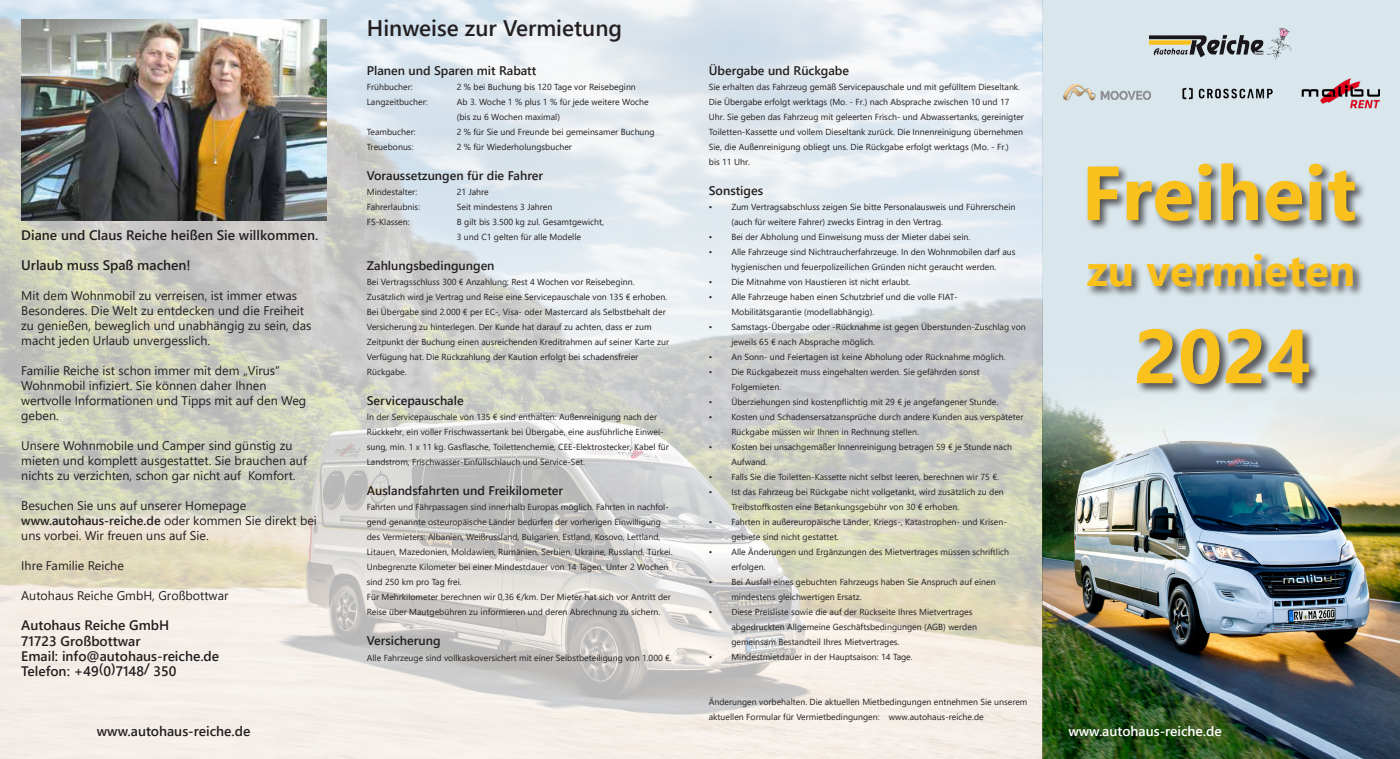
<style>
.page{position:relative;width:1400px;height:759px;background:#fff}
.page>*{position:absolute;margin:0;border:0;box-sizing:border-box;transform-origin:0 0}
.t1{font:700 76.25px/163px "Segoe UI";letter-spacing:.005em;color:#fac11c;text-align:center}
.t2{font:700 43.75px "Segoe UI";letter-spacing:.005em;color:#fac11c}
.t3{font:600 22.5px "Segoe UI";color:#231f20}
.t4{font:600 13.75px/15px "Segoe UI";color:#231f20}
.t5{font:600 13.75px "Segoe UI";color:#fff}
.t6{font:12.5px/15px "Segoe UI";color:#231f20}
.t7{font:600 12.5px "Segoe UI";color:#231f20}
.t8{font:8.75px/15px "Segoe UI";color:#231f20}
.s1{font-weight:600}
</style>
<div class="page">
<img style="left:1042px;top:528px;width:358px;height:230px">
<img style="left:1042px;top:0;width:358px;height:528px">
<div style="left:1085px;top:252px;width:279px;height:46px;background:#231f20;opacity:.75"></div>
<div style="left:1085px;top:161px;width:282px;height:71px;background:#231f20;opacity:.75"></div>
<img style="left:1301px;top:77px;width:78px;height:31px">
<img style="left:1182px;top:86px;width:90px;height:13px">
<img style="left:1062px;top:85px;width:88px;height:16px">
<img style="left:1149px;top:26px;width:143px;height:35px">
<div style="left:1135px;top:326px;width:186px;height:69px;background:#231f20;opacity:.75"></div>
<img style="left:0;top:0;width:1042px;height:758px">
<img style="left:21px;top:19px;width:305px;height:201px">
<h3 class="t4" style="left:21px;top:219px;width:299px;line-height:30px">Diane und Claus Reiche heißen Sie willkommen.<br>Urlaub muss Spaß machen!</h3>
<h3 class="t6" style="left:21px;top:287px;width:292px">Mit dem Wohnmobil zu verreisen, ist immer etwas Besonderes. Die Welt zu entdecken und die Freiheit zu genießen, beweglich und unabhängig zu sein, das macht jeden Urlaub unvergesslich.</h3>
<h3 class="t6" style="left:21px;top:362px;width:286px">Familie Reiche ist schon immer mit dem „Virus“ Wohnmobil infiziert. Sie können daher Ihnen wertvolle Informationen und Tipps mit auf den Weg geben.</h3>
<h3 class="t6" style="left:21px;top:437px;width:287px">Unsere Wohnmobile und Camper sind günstig zu mieten und komplett ausgestattet. Sie brauchen auf nichts zu verzichten, schon gar nicht auf Komfort.</h3>
<h3 class="t6" style="left:21px;top:497px;width:297px">Besuchen Sie uns auf unserer Homepage <span class="s1">www.autohaus-reiche.de</span> oder kommen Sie direkt bei uns vorbei. Wir freuen uns auf Sie.</h3>
<h3 class="t6" style="left:21px;top:557px;width:104px">Ihre Familie Reiche</h3>
<h3 class="t6" style="left:21px;top:587px;width:209px">Autohaus Reiche GmbH, Großbottwar</h3>
<h3 class="t4" style="left:21px;top:616px;width:199px">Autohaus Reiche GmbH<br>71723 Großbottwar<br>Email: info@autohaus-reiche.de<br>Telefon: +49(0)7148/ 350</h3>
<h3 class="t3" style="left:367px;top:7px;width:257px">Hinweise zur Vermietung</h3>
<h3 class="t7" style="left:367px;top:59px;width:171px">Planen und Sparen mit Rabatt</h3>
<p class="t8" style="left:367px;top:78px;width:47px">Frühbucher:</p>
<p class="t8" style="left:457px;top:78px;width:181px">2 % bei Buchung bis 120 Tage vor Reisebeginn</p>
<p class="t8" style="left:367px;top:93px;width:62px">Langzeitbucher:</p>
<p class="t8" style="left:457px;top:93px;width:193px">Ab 3. Woche 1 % plus 1 % für jede weitere Woche (bis zu 6 Wochen maximal)</p>
<p class="t8" style="left:367px;top:123px;width:50px">Teambucher:</p>
<p class="t8" style="left:457px;top:123px;width:199px">2 % für Sie und Freunde bei gemeinsamer Buchung</p>
<p class="t8" style="left:367px;top:138px;width:48px">Treuebonus:</p>
<p class="t8" style="left:457px;top:138px;width:117px">2 % für Wiederholungsbucher</p>
<h3 class="t7" style="left:367px;top:164px;width:178px">Voraussetzungen für die Fahrer</h3>
<p class="t8" style="left:367px;top:183px;width:52px">Mindestalter:</p>
<p class="t8" style="left:457px;top:183px;width:33px">21 Jahre</p>
<p class="t8" style="left:367px;top:198px;width:55px">Fahrerlaubnis:</p>
<p class="t8" style="left:457px;top:198px;width:97px">Seit mindestens 3 Jahren</p>
<p class="t8" style="left:367px;top:213px;width:44px">FS-Klassen:</p>
<p class="t8" style="left:457px;top:213px;width:149px">B gilt bis 3.500 kg zul. Gesamtgewicht,<br>3 und C1 gelten für alle Modelle</p>
<h3 class="t7" style="left:367px;top:254px;width:129px">Zahlungsbedingungen</h3>
<p class="t8" style="left:367px;top:273px;width:304px">Bei Vertragsschluss 300 € Anzahlung; Rest 4 Wochen vor Reisebeginn.<br>Zusätzlich wird je Vertrag und Reise eine Servicepauschale von 135 € erhoben.<br>Bei Übergabe sind 2.000 € per EC-, Visa- oder Mastercard als Selbstbehalt der Versicherung zu hinterlegen. Der Kunde hat darauf zu achten, dass er zum Zeitpunkt der Buchung einen ausreichenden Kreditrahmen auf seiner Karte zur Verfügung hat. Die Rückzahlung der Kaution erfolgt bei schadensfreier Rückgabe.</p>
<h3 class="t7" style="left:367px;top:389px;width:98px">Servicepauschale</h3>
<p class="t8" style="left:367px;top:408px;width:303px">In der Servicepauschale von 135 € sind enthalten: Außenreinigung nach der Rückkehr, ein voller Frischwassertank bei Übergabe, eine ausführliche Einwei&shy;sung, min. 1 x 11 kg. Gasflasche, Toilettenchemie, CEE-Elektrostecker, Kabel für Landstrom, Frischwasser-Einfüllschlauch und Service-Set.</p>
<h3 class="t7" style="left:367px;top:479px;width:198px">Auslandsfahrten und Freikilometer</h3>
<p class="t8" style="left:367px;top:498px;width:307px">Fahrten und Fährpassagen sind innerhalb Europas möglich. Fahrten in nachfol&shy;gend genannte osteuropäische Länder bedürfen der vorherigen Einwilligung des Vermieters: Albanien, Weißrussland, Bulgarien, Estland, Kosovo, Lettland, Litauen, Mazedonien, Moldawien, Rumänien, Serbien, Ukraine, Russland, Türkei.<br>Unbegrenzte Kilometer bei einer Mindestdauer von 14 Tagen. Unter 2 Wochen sind 250 km pro Tag frei.<br>Für Mehrkilometer berechnen wir 0,36 €/km. Der Mieter hat sich vor Antritt der Reise über Mautgebühren zu informieren und deren Abrechnung zu sichern.</p>
<h3 class="t7" style="left:367px;top:629px;width:75px">Versicherung</h3>
<p class="t8" style="left:367px;top:648px;width:306px">Alle Fahrzeuge sind vollkaskoversichert mit einer Selbstbeteiligung von 1.000 €.</p>
<h3 class="t7" style="left:709px;top:59px;width:142px">Übergabe und Rückgabe</h3>
<p class="t8" style="left:709px;top:78px;width:317px">Sie erhalten das Fahrzeug gemäß Servicepauschale und mit gefülltem Dieseltank.<br>Die Übergabe erfolgt werktags (Mo. - Fr.) nach Absprache zwischen 10 und 17<br>Uhr. Sie geben das Fahrzeug mit geleerten Frisch- und Abwassertanks, gereinigter Toiletten-Kassette und vollem Dieseltank zurück. Die Innenreinigung übernehmen Sie, die Außenreinigung obliegt uns. Die Rückgabe erfolgt werktags (Mo. - Fr.)<br>bis 11 Uhr.</p>
<h3 class="t7" style="left:709px;top:179px;width:56px">Sonstiges</h3>
<p class="t8" style="left:731px;top:198px;width:285px;text-indent:-22px">• Zum Vertragsabschluss zeigen Sie bitte Personalausweis und Führerschein (auch für weitere Fahrer) zwecks Eintrag in den Vertrag.</p>
<p class="t8" style="left:709px;top:228px;width:263px">• Bei der Abholung und Einweisung muss der Mieter dabei sein.</p>
<p class="t8" style="left:709px;top:243px;width:308px;text-align:center">• Alle Fahrzeuge sind Nichtraucherfahrzeuge. In den Wohnmobilen darf aus hygienischen und feuerpolizeilichen Gründen nicht geraucht werden.</p>
<p class="t8" style="left:709px;top:273px;width:203px">• Die Mitnahme von Haustieren ist nicht erlaubt.</p>
<p class="t8" style="left:731px;top:288px;width:228px;text-indent:-22px">• Alle Fahrzeuge haben einen Schutzbrief und die volle FIAT-<br>Mobilitätsgarantie (modellabhängig).</p>
<p class="t8" style="left:731px;top:318px;width:296px;text-indent:-22px">• Samstags-Übergabe oder -Rücknahme ist gegen Überstunden-Zuschlag von jeweils 65 € nach Absprache möglich.</p>
<p class="t8" style="left:709px;top:348px;width:298px">• An Sonn- und Feiertagen ist keine Abholung oder Rücknahme möglich.</p>
<p class="t8" style="left:731px;top:363px;width:250px;text-indent:-22px">• Die Rückgabezeit muss eingehalten werden. Sie gefährden sonst<br>Folgemieten.</p>
<p class="t8" style="left:709px;top:393px;width:291px">• Überziehungen sind kostenpflichtig mit 29 € je angefangener Stunde.</p>
<p class="t8" style="left:731px;top:408px;width:293px;text-indent:-22px">• Kosten und Schadensersatzansprüche durch andere Kunden aus verspäteter<br>Rückgabe müssen wir Ihnen in Rechnung stellen.</p>
<p class="t8" style="left:731px;top:438px;width:282px;text-indent:-22px">• Kosten bei unsachgemäßer Innenreinigung betragen 59 € je Stunde nach<br>Aufwand.</p>
<p class="t8" style="left:709px;top:468px;width:292px">• Falls Sie die Toiletten-Kassette nicht selbst leeren, berechnen wir 75 €.</p>
<p class="t8" style="left:731px;top:483px;width:274px;text-indent:-22px">• Ist das Fahrzeug bei Rückgabe nicht vollgetankt, wird zusätzlich zu den<br>Treibstoffkosten eine Betankungsgebühr von 30 € erhoben.</p>
<p class="t8" style="left:731px;top:513px;width:277px;text-indent:-22px">• Fahrten in außereuropäische Länder, Kriegs-, Katastrophen- und Krisen&shy;gebiete sind nicht gestattet.</p>
<p class="t8" style="left:731px;top:543px;width:279px;text-indent:-22px">• Alle Änderungen und Ergänzungen des Mietvertrages müssen schriftlich erfolgen.</p>
<p class="t8" style="left:731px;top:573px;width:266px;text-indent:-22px">• Bei Ausfall eines gebuchten Fahrzeugs haben Sie Anspruch auf einen mindestens gleichwertigen Ersatz.</p>
<p class="t8" style="left:731px;top:603px;width:247px;text-indent:-22px">• Diese Preisliste sowie die auf der Rückseite Ihres Mietvertrages abgedruckten Allgemeine Geschäftsbedingungen (AGB) werden gemeinsam Bestandteil Ihres Mietvertrages.</p>
<p class="t8" style="left:709px;top:648px;width:205px">• Mindestmietdauer in der Hauptsaison: 14 Tage.</p>
<p class="t8" style="left:709px;top:693px;width:320px">Änderungen vorbehalten. Die aktuellen Mietbedingungen entnehmen Sie unserem aktuellen Formular für Vermietbedingungen: www.autohaus-reiche.de</p>
<h1 class="t1" style="left:1081px;top:105px;width:276px">Freiheit<br>2024</h1>
<h2 class="t2" style="left:1086px;top:229px;width:270px">zu vermieten</h2>
<h3 class="t4" style="left:97px;top:721px;width:155px">www.autohaus-reiche.de</h3>
<h3 class="t5" style="left:1068px;top:717px;width:155px">www.autohaus-reiche.de</h3>
</div>
